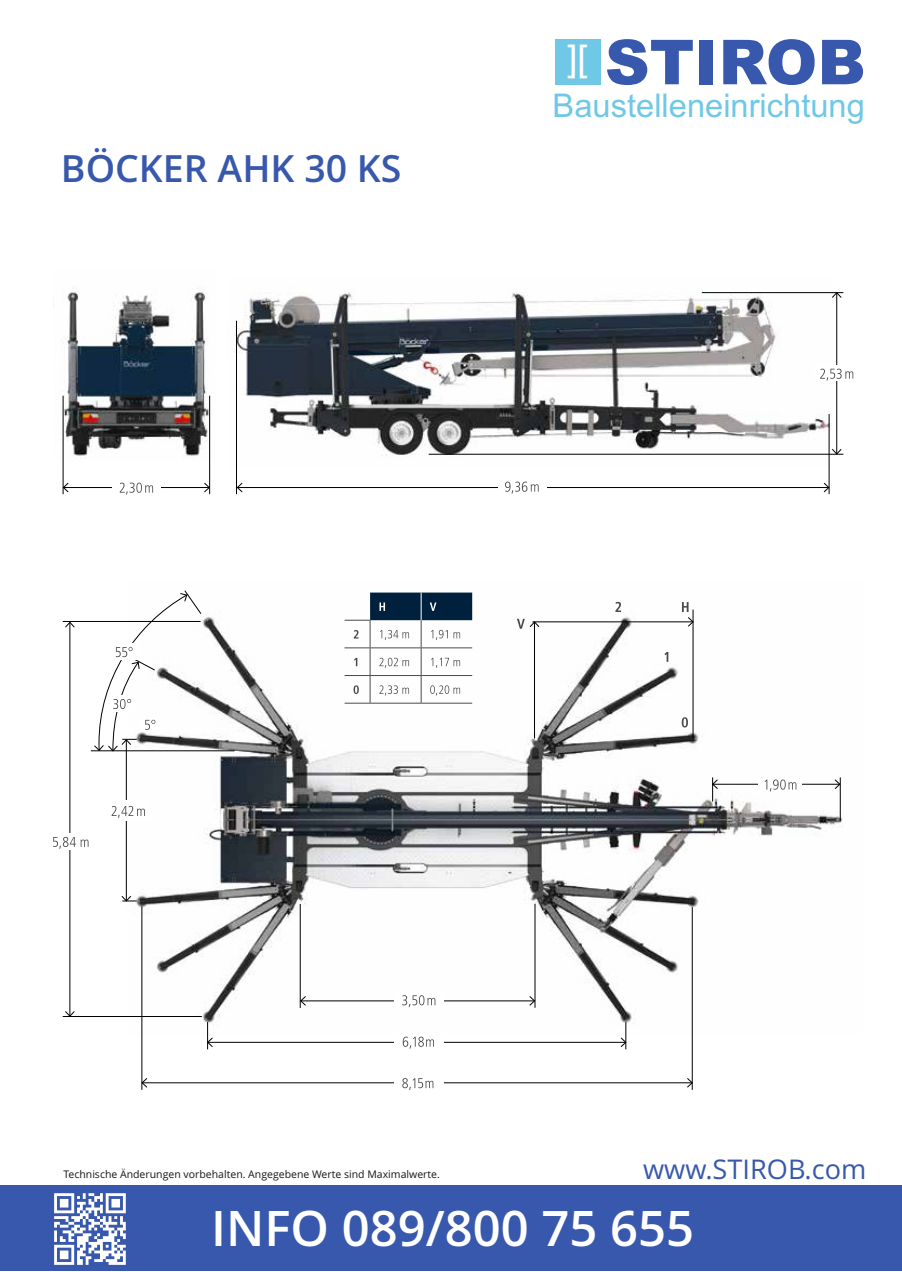
<style>
.page{position:relative;width:902px;height:1272px;background:#fff}
.page>*{position:absolute;margin:0;border:0;box-sizing:border-box;transform-origin:0 0}
.t1{font:900 61.95px "Arial";color:#3758ac}
.t2{font:600 48.9px "Open Sans";color:#fff}
.t3{font:600 37.5px "Open Sans";color:#3758ac}
.t4{font:36.9px "Arial";color:#fff}
.t5{font:32.7px "Arial";color:#6fc8e5}
.t6{font:27.15px "Open Sans";color:#3758ac}
.t7{font:10.5px "Open Sans";color:#151616}
</style>
<div class="page">
<div style="left:0;top:1185px;width:901px;height:85px;background:#3758ac"></div>
<div style="left:555px;top:39px;width:45px;height:46px;background:#6fc8e5"></div>
<svg style="left:54px;top:1193px;width:72px;height:71px"></svg>
<img style="left:62px;top:288px;width:149px;height:174px">
<img style="left:128px;top:592px;width:715px;height:441px">
<img style="left:235px;top:292px;width:597px;height:176px">
<hr style="left:236px;top:321px;width:1px;height:173px;background:#000">
<hr style="left:828px;top:414px;width:1px;height:80px;background:#000">
<hr style="left:836px;top:293px;width:1px;height:161px;background:#000">
<svg style="left:831px;top:293px;width:10px;height:5px"></svg>
<svg style="left:831px;top:448px;width:10px;height:6px"></svg>
<hr style="left:237px;top:487px;width:591px;height:1px;background:#000">
<svg style="left:237px;top:482px;width:6px;height:10px"></svg>
<svg style="left:823px;top:482px;width:6px;height:10px"></svg>
<hr style="left:701px;top:292px;width:142px;height:1px;background:#000">
<hr style="left:428px;top:454px;width:415px;height:1px;background:#000">
<div style="left:497px;top:480px;width:49px;height:12px;background:#fff"></div>
<svg style="left:505px;top:481px;width:33px;height:12px"></svg>
<div style="left:814px;top:365px;width:45px;height:16px;background:#fff"></div>
<svg style="left:820px;top:368px;width:33px;height:12px"></svg>
<hr style="left:208px;top:1042px;width:417px;height:1px;background:#000">
<svg style="left:207px;top:1022px;width:6px;height:27px"></svg>
<svg style="left:620px;top:1022px;width:6px;height:27px"></svg>
<div style="left:394px;top:1033px;width:50px;height:16px;background:#fff"></div>
<svg style="left:402px;top:1036px;width:32px;height:12px"></svg>
<hr style="left:63px;top:621px;width:137px;height:1px;background:#000">
<hr style="left:63px;top:1016px;width:139px;height:1px;background:#000">
<hr style="left:70px;top:622px;width:1px;height:394px;background:#000">
<svg style="left:65px;top:622px;width:10px;height:5px"></svg>
<svg style="left:65px;top:1010px;width:10px;height:6px"></svg>
<hr style="left:126px;top:739px;width:1px;height:161px;background:#000">
<svg style="left:121px;top:895px;width:16px;height:6px"></svg>
<div style="left:106px;top:800px;width:44px;height:20px;background:#fff"></div>
<svg style="left:112px;top:806px;width:33px;height:11px"></svg>
<div style="left:45px;top:833px;width:49px;height:16px;background:#fff"></div>
<svg style="left:53px;top:836px;width:35px;height:12px"></svg>
<hr style="left:142px;top:906px;width:1px;height:183px;background:#000">
<hr style="left:692px;top:907px;width:1px;height:182px;background:#000">
<hr style="left:142px;top:1082px;width:550px;height:1px;background:#000">
<svg style="left:142px;top:1077px;width:5px;height:10px"></svg>
<svg style="left:686px;top:1077px;width:6px;height:10px"></svg>
<div style="left:394px;top:1074px;width:49px;height:16px;background:#fff"></div>
<svg style="left:402px;top:1078px;width:31px;height:11px"></svg>
<hr style="left:532px;top:621px;width:161px;height:1px;background:#000">
<hr style="left:692px;top:609px;width:1px;height:129px;background:#000">
<hr style="left:534px;top:622px;width:1px;height:116px;background:#000">
<svg style="left:681px;top:717px;width:7px;height:10px"></svg>
<svg style="left:664px;top:652px;width:4px;height:10px"></svg>
<svg style="left:615px;top:602px;width:6px;height:10px"></svg>
<svg style="left:682px;top:602px;width:11px;height:25px"></svg>
<svg style="left:517px;top:618px;width:22px;height:10px"></svg>
<svg style="left:344px;top:592px;width:128px;height:111px"></svg>
<hr style="left:63px;top:395px;width:1px;height:99px;background:#000">
<hr style="left:209px;top:395px;width:1px;height:99px;background:#000">
<hr style="left:63px;top:487px;width:146px;height:1px;background:#000">
<svg style="left:63px;top:482px;width:6px;height:10px"></svg>
<svg style="left:204px;top:482px;width:6px;height:10px"></svg>
<div style="left:112px;top:481px;width:49px;height:12px;background:#fff"></div>
<svg style="left:120px;top:482px;width:33px;height:12px"></svg>
<hr style="left:301px;top:1000px;width:233px;height:1px;background:#000">
<svg style="left:301px;top:995px;width:5px;height:10px"></svg>
<svg style="left:529px;top:995px;width:5px;height:10px"></svg>
<div style="left:394px;top:991px;width:50px;height:16px;background:#fff"></div>
<svg style="left:402px;top:995px;width:33px;height:12px"></svg>
<hr style="left:300px;top:904px;width:1px;height:103px;background:#000">
<hr style="left:534px;top:903px;width:1px;height:104px;background:#000">
<hr style="left:712px;top:784px;width:127px;height:1px;background:#000">
<svg style="left:712px;top:777px;width:6px;height:24px"></svg>
<svg style="left:834px;top:779px;width:5px;height:10px"></svg>
<div style="left:758px;top:777px;width:44px;height:14px;background:#fff"></div>
<svg style="left:764px;top:779px;width:32px;height:12px"></svg>
<hr style="left:839px;top:777px;width:1px;height:44px;background:#000">
<hr style="left:91px;top:750px;width:143px;height:1px;background:#000">
<svg style="left:94px;top:590px;width:107px;height:161px"></svg>
<h3 class="t3" style="left:61px;top:153px;width:342px">BÖCKER AHK 30 KS</h3>
<h1 class="t1" style="left:604px;top:40px;width:262px">STIROB</h1>
<h3 class="t5" style="left:552px;top:93px;width:314px">Baustelleneinrichtung</h3>
<h3 class="t4" style="left:567px;top:44px;width:22px">][</h3>
<p class="t7" style="left:63px;top:1169px;width:378px">Technische Änderungen vorbehalten. Angegebene Werte sind Maximalwerte.</p>
<h3 class="t6" style="left:643px;top:1157px;width:225px">www.STIROB.com</h3>
<h2 class="t2" style="left:211px;top:1208px;width:484px">INFO 089/800 75 655</h2>
</div>
